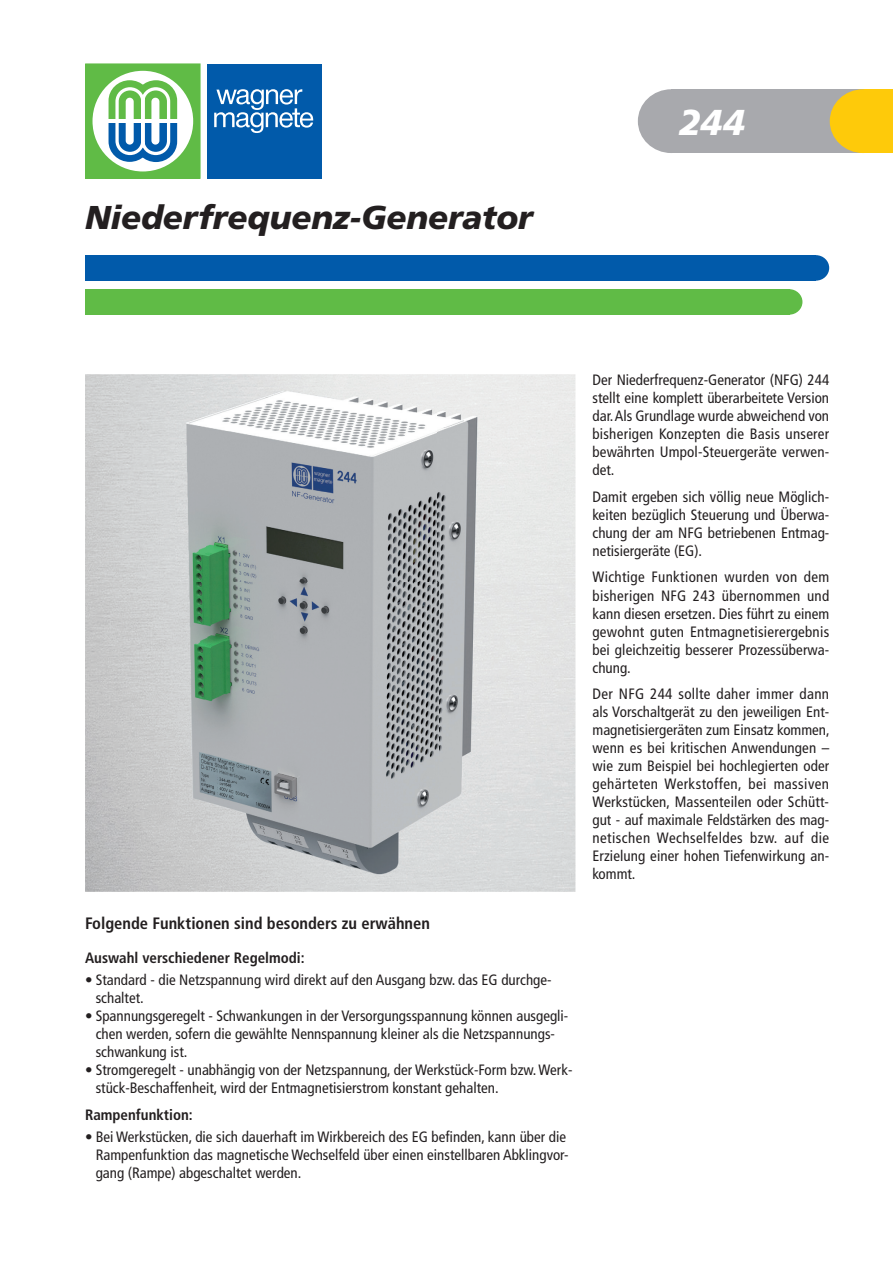
<style>
.page{position:relative;width:893px;height:1263px;background:#fff}
.page>*{position:absolute;margin:0;border:0;box-sizing:border-box;transform-origin:0 0}
.t1{font:italic 900 36px "Frutiger LT Std";color:#fff}
.t2{font:italic 900 33px "Frutiger LT Std";letter-spacing:-.005em;color:#231f20}
.t3{font:700 condensed 16.5px "Frutiger LT Std";color:#231f20}
.t4{font:condensed 15px/18px "Frutiger LT Std";color:#231f20}
.t5{font:700 condensed 15px "Frutiger LT Std";color:#231f20}
</style>
<div class="page">
<img style="left:85px;top:374px;width:490px;height:518px">
<img style="left:176px;top:382px;width:314px;height:502px">
<div style="left:85px;top:255px;width:731px;height:26px;background:#015aaa"></div>
<div style="left:802px;top:255px;width:27px;height:26px;background:#015aaa;border-radius:50%"></div>
<div style="left:85px;top:289px;width:704px;height:26px;background:#60bb46"></div>
<div style="left:776px;top:289px;width:26px;height:26px;background:#60bb46;border-radius:50%"></div>
<div style="left:86px;top:64px;width:114px;height:114px;background:#60bb46"></div>
<div style="left:85px;top:64px;width:115px;height:114px;border:1px solid #60bb46"></div>
<div style="left:207px;top:64px;width:114px;height:114px;background:#015aaa"></div>
<svg style="left:214px;top:89px;width:99px;height:44px"></svg>
<div style="left:93px;top:71px;width:100px;height:100px;background:#fff;border-radius:50%"></div>
<svg style="left:109px;top:80px;width:68px;height:82px"></svg>
<hr style="left:108px;top:119px;width:70px;height:4px;background:#fff">
<div style="left:638px;top:89px;width:67px;height:64px;background:#a8a9ad;border-radius:50%"></div>
<div style="left:671px;top:89px;width:192px;height:64px;background:#a8a9ad"></div>
<svg style="left:830px;top:89px;width:63px;height:64px;background:#f4c61c"></svg>
<h2 class="t2" style="left:85px;top:198px;width:449px">Niederfrequenz-Generator</h2>
<h1 class="t1" style="left:679px;top:101px;width:68px">244</h1>
<p class="t3" style="left:85px;top:913px;width:346px">Folgende Funktionen sind besonders zu erwähnen</p>
<p class="t5" style="left:85px;top:948px;width:221px">Auswahl verschiedener Regelmodi:</p>
<p class="t4" style="left:96px;top:971px;width:457px;text-indent:-10px">• Standard - die Netzspannung wird direkt auf den Ausgang bzw. das EG durchge&shy;schaltet.</p>
<p class="t4" style="left:96px;top:1007px;width:474px;text-indent:-10px">• Spannungsgeregelt - Schwankungen in der Versorgungsspannung können ausgegli&shy;chen werden, sofern die gewählte Nennspannung kleiner als die Netzspannungs&shy;schwankung ist.</p>
<p class="t4" style="left:96px;top:1061px;width:478px;text-indent:-10px">• Stromgeregelt - unabhängig von der Netzspannung, der Werkstück-Form bzw. Werk&shy;stück-Beschaffenheit, wird der Entmagnetisierstrom konstant gehalten.</p>
<p class="t5" style="left:85px;top:1105px;width:109px">Rampenfunktion:</p>
<p class="t4" style="left:96px;top:1128px;width:474px;text-indent:-10px">• Bei Werkstücken, die sich dauerhaft im Wirkbereich des EG befinden, kann über die<br>Rampenfunktion das magnetische Wechselfeld über einen einstellbaren Abklingvor&shy;gang (Rampe) abgeschaltet werden.</p>
<p class="t4" style="left:592px;top:371px;width:238px;text-align:justify">Der Niederfrequenz-Generator (NFG) 244 stellt eine komplett überarbeitete Version dar. Als Grundlage wurde abweichend von bisherigen Konzepten die Basis unserer bewährten Umpol-Steuergeräte verwen&shy;det.</p>
<p class="t4" style="left:592px;top:488px;width:238px;text-align:justify">Damit ergeben sich völlig neue Möglich&shy;keiten bezüglich Steuerung und Überwa&shy;chung der am NFG betriebenen Entmag&shy;netisiergeräte (EG).</p>
<p class="t4" style="left:592px;top:568px;width:238px;text-align:justify">Wichtige Funktionen wurden von dem bisherigen NFG 243 übernommen und kann diesen ersetzen. Dies führt zu einem gewohnt guten Entmagnetisierergebnis bei gleichzeitig besserer Prozessüberwa&shy;chung.</p>
<p class="t4" style="left:592px;top:685px;width:239px;text-align:justify">Der NFG 244 sollte daher immer dann als Vorschaltgerät zu den jeweiligen Ent&shy;magnetisiergeräten zum Einsatz kommen, wenn es bei kritischen Anwendungen – wie zum Beispiel bei hochlegierten oder gehärteten Werkstoffen, bei massiven Werkstücken, Massenteilen oder Schütt&shy;gut - auf maximale Feldstärken des mag&shy;netischen Wechselfeldes bzw. auf die Erzielung einer hohen Tiefenwirkung an&shy;kommt.</p>
</div>
